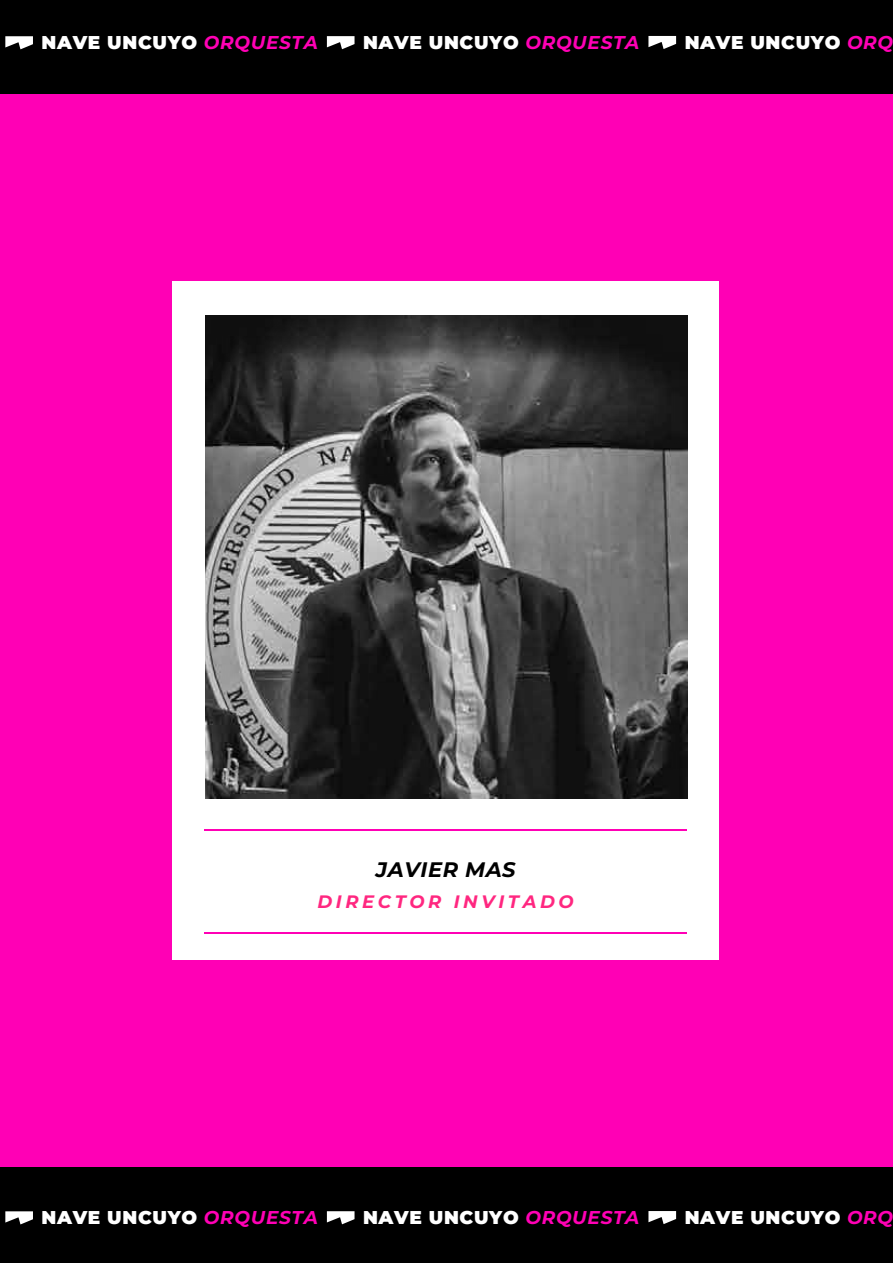
<style>
.page{position:relative;width:893px;height:1263px;background:#fff}
.page>*{position:absolute;margin:0;border:0;box-sizing:border-box;transform-origin:0 0}
.t1{font:italic 700 21px "Montserrat";letter-spacing:.025em;color:#000}
.t2{font:900 18.6px "Montserrat";letter-spacing:.035em;color:#fff}
.t3{font:italic 700 18px "Montserrat";letter-spacing:.2em;color:#ff2780}
.s1{font-weight:700;font-style:italic;color:#ff00b5}
</style>
<div class="page">
<div style="left:0;top:0;width:892px;height:1263px;background:#ff00b5"></div>
<div style="left:0;top:0;width:892px;height:94px;background:#000"></div>
<svg style="left:5px;top:36px;width:28px;height:13px"></svg>
<svg style="left:327px;top:36px;width:28px;height:13px"></svg>
<svg style="left:648px;top:36px;width:28px;height:13px"></svg>
<div style="left:0;top:1167px;width:892px;height:96px;background:#000"></div>
<svg style="left:5px;top:1211px;width:28px;height:13px"></svg>
<svg style="left:327px;top:1211px;width:28px;height:13px"></svg>
<svg style="left:648px;top:1211px;width:28px;height:13px"></svg>
<div style="left:172px;top:281px;width:547px;height:678px;background:#fff"></div>
<hr style="left:204px;top:932px;width:483px;height:2px;background:#ff00b5">
<hr style="left:204px;top:830px;width:483px;height:1px;background:#ff00b5">
<svg style="left:205px;top:315px;width:483px;height:484px;background:#515151"></svg>
<p class="t2" style="left:42px;top:30px;width:278px">NAVE UNCUYO <span class="s1">ORQUESTA</span></p>
<p class="t2" style="left:363px;top:30px;width:278px">NAVE UNCUYO <span class="s1">ORQUESTA</span></p>
<p class="t2" style="left:685px;top:30px;width:210px">NAVE UNCUYO <span class="s1">ORQ</span></p>
<p class="t1" style="left:376px;top:855px;width:141px">JAVIER MAS</p>
<p class="t3" style="left:317px;top:889px;width:258px">DIRECTOR INVITADO</p>
<p class="t2" style="left:42px;top:1205px;width:278px">NAVE UNCUYO <span class="s1">ORQUESTA</span></p>
<p class="t2" style="left:363px;top:1205px;width:278px">NAVE UNCUYO <span class="s1">ORQUESTA</span></p>
<p class="t2" style="left:685px;top:1205px;width:210px">NAVE UNCUYO <span class="s1">ORQ</span></p>
</div>
